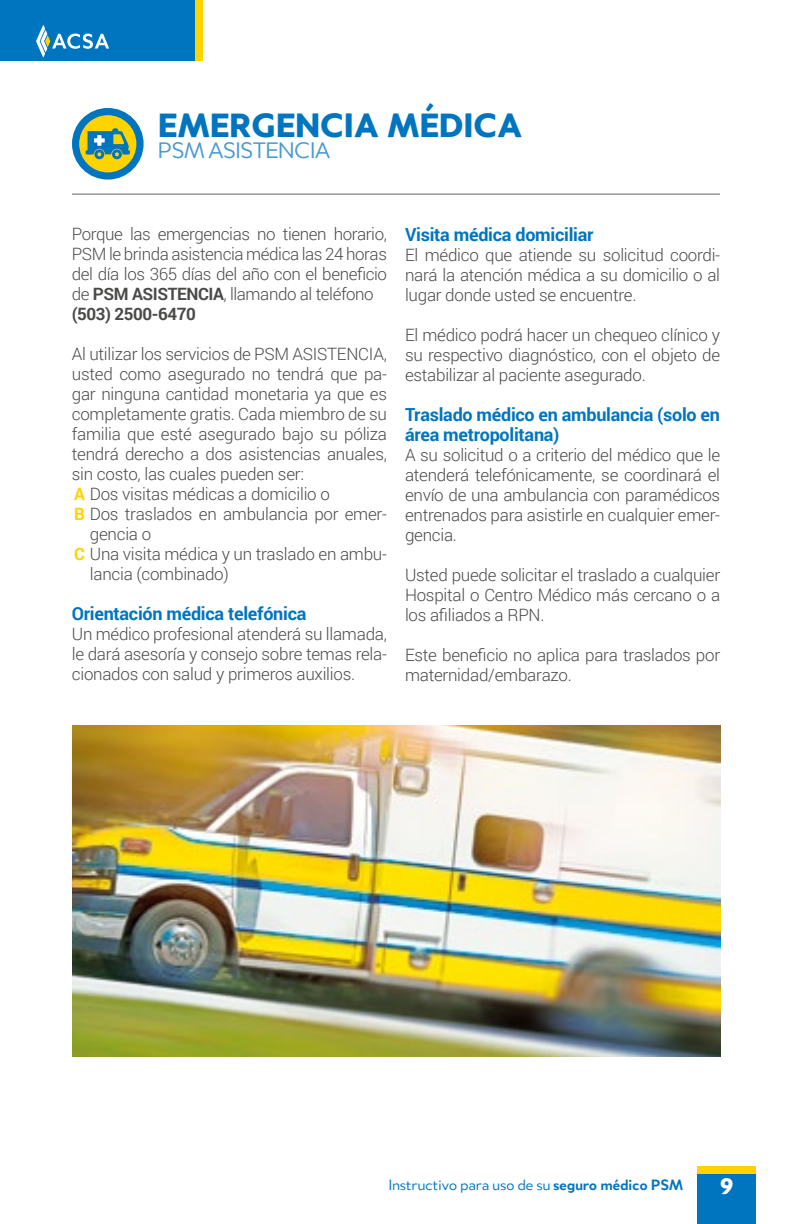
<style>
.page{position:relative;width:792px;height:1224px;background:#fff}
.page>*{position:absolute;margin:0;border:0;box-sizing:border-box;transform-origin:0 0}
.t1{font:900 36px "Merel";letter-spacing:-.025em;color:#0075bf}
.t2{font:24px "Merel";letter-spacing:-.05em;color:#4899d4}
.t3{font:900 24px "Merel";color:#fff}
.t4{font:700 18px/20px "Roboto";letter-spacing:-.015em;color:#0075bf}
.t5{font:300 17px/20px "Roboto";letter-spacing:-.015em;color:#4a4a49;text-align:justify}
.t6{font:16px "Merel";letter-spacing:-.025em;color:#0075bf}
.s1{font-weight:700}
.s2{font-weight:700;color:#ffd300}
</style>
<div class="page">
<div style="left:698px;top:1166px;width:58px;height:58px;background:#ffd300"></div>
<div style="left:698px;top:1174px;width:58px;height:50px;background:#0075bf"></div>
<hr style="left:72px;top:194px;width:648px;height:1px;background:#646363">
<div style="left:72px;top:108px;width:72px;height:72px;background:#0075bf;border-radius:50%"></div>
<div style="left:79px;top:115px;width:57px;height:57px;background:#ffd300;border-radius:50%"></div>
<svg style="left:86px;top:128px;width:44px;height:31px"></svg>
<img style="left:72px;top:725px;width:648px;height:332px">
<div style="left:127px;top:0;width:75px;height:60px;background:#ffd300"></div>
<div style="left:0;top:0;width:194px;height:60px;background:#0075bf"></div>
<svg style="left:36px;top:25px;width:73px;height:33px"></svg>
<h1 class="t1" style="left:158px;top:95px;width:367px">EMERGENCIA MÉDICA</h1>
<h2 class="t2" style="left:158px;top:132px;width:175px">PSM ASISTENCIA</h2>
<p class="t5" style="left:72px;top:223px;width:317px;text-align:left">Porque las emergencias no tienen horario, PSM le brinda asistencia médica las 24 horas del día los 365 días del año con el beneficio de <span class="s1">PSM ASISTENCIA</span>, llamando al teléfono <span class="s1">(503) 2500-6470</span></p>
<p class="t5" style="left:72px;top:343px;width:317px">Al utilizar los servicios de PSM ASISTENCIA,</p>
<p class="t5" style="left:72px;top:363px;width:317px">usted como asegurado no tendrá que pa-</p>
<p class="t5" style="left:72px;top:383px;width:317px">gar ninguna cantidad monetaria ya que es</p>
<p class="t5" style="left:72px;top:403px;width:317px">completamente gratis. Cada miembro de su</p>
<p class="t5" style="left:72px;top:423px;width:317px">familia que esté asegurado bajo su póliza</p>
<p class="t5" style="left:72px;top:443px;width:317px">tendrá derecho a dos asistencias anuales,</p>
<p class="t5" style="left:72px;top:463px;width:234px">sin costo, las cuales pueden ser:</p>
<p class="t5" style="left:74px;top:483px;width:257px"><span class="s2">A</span> Dos visitas médicas a domicilio o</p>
<p class="t5" style="left:74px;top:503px;width:314px"><span class="s2">B</span> Dos traslados en ambulancia por emer-</p>
<p class="t5" style="left:90px;top:523px;width:63px">gencia o</p>
<p class="t5" style="left:74px;top:543px;width:314px"><span class="s2">C</span> Una visita médica y un traslado en ambu-</p>
<p class="t5" style="left:90px;top:563px;width:141px">lancia (combinado)</p>
<p class="t4" style="left:72px;top:603px;width:236px">Orientación médica telefónica</p>
<p class="t5" style="left:72px;top:623px;width:317px">Un médico profesional atenderá su llamada, le dará asesoría y consejo sobre temas rela&shy;cionados con salud y primeros auxilios.</p>
<p class="t4" style="left:405px;top:224px;width:190px">Visita médica domiciliar</p>
<p class="t5" style="left:405px;top:244px;width:317px">El médico que atiende su solicitud coordi&shy;nará la atención médica a su domicilio o al lugar donde usted se encuentre.</p>
<p class="t5" style="left:405px;top:324px;width:317px">El médico podrá hacer un chequeo clínico y su respectivo diagnóstico, con el objeto de estabilizar al paciente asegurado.</p>
<p class="t4" style="left:405px;top:404px;width:317px">Traslado médico en ambulancia (solo en área metropolitana)</p>
<p class="t5" style="left:405px;top:444px;width:317px">A su solicitud o a criterio del médico que le atenderá telefónicamente, se coordinará el envío de una ambulancia con paramédicos entrenados para asistirle en cualquier emer&shy;gencia.</p>
<p class="t5" style="left:405px;top:564px;width:317px">Usted puede solicitar el traslado a cualquier Hospital o Centro Médico más cercano o a los afiliados a RPN.</p>
<p class="t5" style="left:405px;top:644px;width:317px">Este beneficio no aplica para traslados por maternidad/embarazo.</p>
<p class="t6" style="left:388px;top:1173px;width:297px">Instructivo para uso de su <span class="s1">seguro médico PSM</span></p>
<h2 class="t3" style="left:720px;top:1166px;width:15px">9</h2>
</div>
